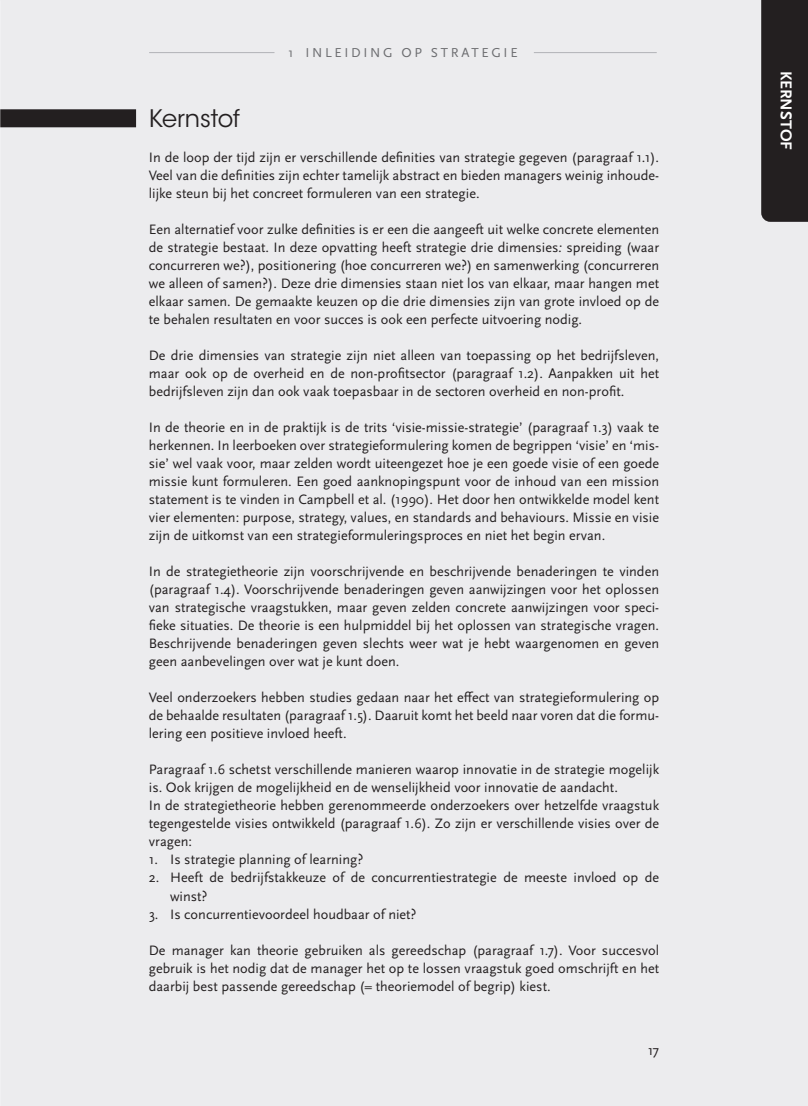
<style>
.page{position:relative;width:808px;height:1106px;background:#ececee}
.page>*{position:absolute;margin:0;border:0;box-sizing:border-box;transform-origin:0 0}
.t1{font:24px "ITC Avant Garde Std";color:#231f20}
.t2{font:700 16.5px "Scala Sans Pro";color:#fff}
.t3{font:14.25px/18px "Scala Sans Pro";color:#231f20;text-align:justify}
.t4{font:13.5px "Scala Sans Pro";letter-spacing:.2em;color:#6c6d70}
.s1{font-style:italic}
</style>
<div class="page">
<hr style="left:149px;top:52px;width:125px;height:1px;background:#b2b3b7">
<hr style="left:534px;top:52px;width:123px;height:1px;background:#b2b3b7">
<div style="left:761px;top:0;width:47px;height:222px;background:#231f20"></div>
<div style="left:0;top:109px;width:136px;height:18px;background:#231f20"></div>
<img style="left:0;top:0;width:1px;height:1106px">
<p class="t4" style="left:288px;top:45px;width:231px">1 INLEIDING OP STRATEGIE</p>
<h1 class="t1" style="left:149px;top:104px;width:93px">Kernstof</h1>
<p class="t3" style="left:149px;top:149px;width:512px">In de loop der tijd zijn er verschillende definities van strategie gegeven (paragraaf 1.1).<br>Veel van die definities zijn echter tamelijk abstract en bieden managers weinig inhoude&shy;lijke steun bij het concreet formuleren van een strategie.</p>
<p class="t3" style="left:149px;top:221px;width:512px">Een alternatief voor zulke definities is er een die aangeeft uit welke concrete elementen de strategie bestaat. In deze opvatting heeft strategie drie dimensies<span class="s1">:</span> spreiding (waar concurreren we?), positionering (hoe concurreren we?) en samenwerking (concurreren we alleen of samen?). Deze drie dimensies staan niet los van elkaar, maar hangen met elkaar samen. De gemaakte keuzen op die drie dimensies zijn van grote invloed op de te behalen resultaten en voor succes is ook een perfecte uitvoering nodig.</p>
<p class="t3" style="left:149px;top:347px;width:512px">De drie dimensies van strategie zijn niet alleen van toepassing op het bedrijfsleven, maar ook op de overheid en de non-profitsector (paragraaf 1.2). Aanpakken uit het bedrijfsleven zijn dan ook vaak toepasbaar in de sectoren overheid en non-profit.</p>
<p class="t3" style="left:149px;top:419px;width:512px">In de theorie en in de praktijk is de trits ‘visie-missie-strategie’ (paragraaf 1.3) vaak te herkennen. In leerboeken over strategieformulering komen de begrippen ‘visie’ en ‘mis&shy;sie’ wel vaak voor, maar zelden wordt uiteengezet hoe je een goede visie of een goede missie kunt formuleren. Een goed aanknopingspunt voor de inhoud van een mission statement is te vinden in Campbell et al. (1990). Het door hen ontwikkelde model kent vier elementen: purpose, strategy, values, en standards and behaviours. Missie en visie zijn de uitkomst van een strategieformuleringsproces en niet het begin ervan.</p>
<p class="t3" style="left:149px;top:563px;width:512px">In de strategietheorie zijn voorschrijvende en beschrijvende benaderingen te vinden (paragraaf 1.4). Voorschrijvende benaderingen geven aanwijzingen voor het oplossen van strategische vraagstukken, maar geven zelden concrete aanwijzingen voor speci&shy;fieke situaties. De theorie is een hulpmiddel bij het oplossen van strategische vragen.<br>Beschrijvende benaderingen geven slechts weer wat je hebt waargenomen en geven geen aanbevelingen over wat je kunt doen.</p>
<p class="t3" style="left:149px;top:689px;width:512px">Veel onderzoekers hebben studies gedaan naar het effect van strategieformulering op de behaalde resultaten (paragraaf 1.5). Daaruit komt het beeld naar voren dat die formu&shy;lering een positieve invloed heeft.</p>
<p class="t3" style="left:149px;top:761px;width:512px;text-align:left">Paragraaf 1.6 schetst verschillende manieren waarop innovatie in de strategie mogelijk is. Ook krijgen de mogelijkheid en de wenselijkheid voor innovatie de aandacht.<br>In de strategietheorie hebben gerenommeerde onderzoekers over hetzelfde vraagstuk tegengestelde visies ontwikkeld (paragraaf 1.6). Zo zijn er verschillende visies over de vragen:</p>
<p class="t3" style="left:149px;top:851px;width:216px">1. Is strategie planning of learning?</p>
<p class="t3" style="left:170px;top:869px;width:490px;text-indent:-21px">2. Heeft de bedrijfstakkeuze of de concurrentiestrategie de meeste invloed op de winst?</p>
<p class="t3" style="left:149px;top:905px;width:269px">3. Is concurrentievoordeel houdbaar of niet?</p>
<p class="t3" style="left:149px;top:941px;width:512px">De manager kan theorie gebruiken als gereedschap (paragraaf 1.7). Voor succesvol gebruik is het nodig dat de manager het op te lossen vraagstuk goed omschrijft en het daarbij best passende gereedschap (= theoriemodel of begrip) kiest.</p>
<p class="t3" style="left:648px;top:1040px;width:13px">17</p>
<p class="t2" style="left:796px;top:70px;width:81px;rotate:90deg">KERNSTOF</p>
</div>
